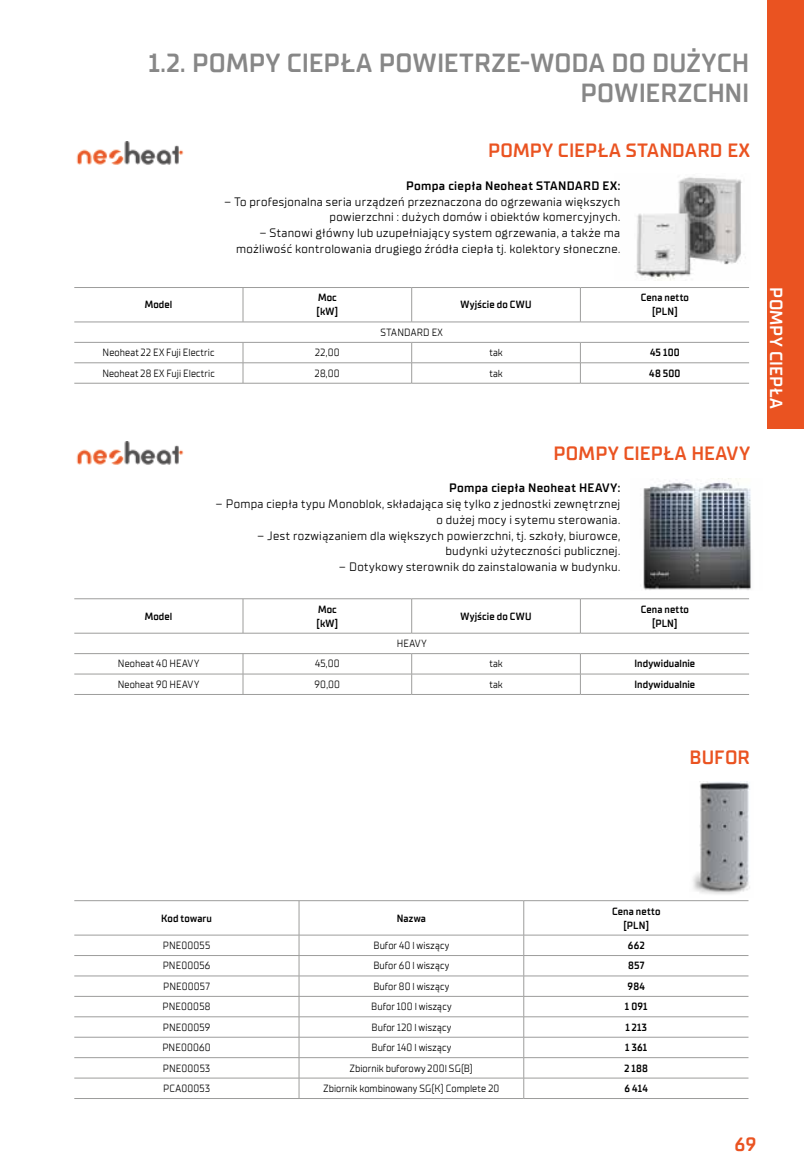
<style>
.page{position:relative;width:804px;height:1166px;background:#fff}
.page>*{position:absolute;margin:0;border:0;box-sizing:border-box;transform-origin:0 0}
.t1{font:600 26.25px/29.8px "TT Supermolot Neue";letter-spacing:.005em;color:#878787;text-align:right}
.t2{font:600 19.25px "TT Supermolot Neue";letter-spacing:.01em;color:#ea5321}
.t3{font:600 17.5px "TT Supermolot Neue";letter-spacing:.015em;color:#fff}
.t4{font:12.25px/15.8px "TT Supermolot Neue";letter-spacing:.03em;color:#000;text-align:right}
.t5{font:600 12.25px "TT Supermolot Neue";letter-spacing:.03em;color:#000}
.t6{font:10.5px "TT Supermolot Neue";letter-spacing:.015em;color:#000;scale:.94 1}
.t7{font:600 10.5px/14px "TT Supermolot Neue";letter-spacing:.02em;color:#000;text-align:center;scale:.94 1}
</style>
<div class="page">
<svg style="left:74px;top:288px;width:675px;height:34px"></svg>
<svg style="left:74px;top:341px;width:675px;height:42px"></svg>
<hr style="left:243px;top:288px;width:1px;height:34px;background:#9d9d9c">
<hr style="left:411px;top:288px;width:1px;height:34px;background:#9d9d9c">
<hr style="left:580px;top:288px;width:1px;height:34px;background:#9d9d9c">
<hr style="left:580px;top:362px;width:169px;height:1px;background:#9d9d9c">
<svg style="left:411px;top:343px;width:1px;height:40px"></svg>
<hr style="left:74px;top:287px;width:169px;height:1px;background:#9d9d9c">
<hr style="left:243px;top:287px;width:169px;height:1px;background:#9d9d9c">
<hr style="left:412px;top:287px;width:168px;height:1px;background:#9d9d9c">
<hr style="left:580px;top:287px;width:169px;height:1px;background:#9d9d9c">
<hr style="left:74px;top:322px;width:169px;height:1px;background:#9d9d9c">
<hr style="left:243px;top:322px;width:169px;height:1px;background:#9d9d9c">
<hr style="left:412px;top:322px;width:168px;height:1px;background:#9d9d9c">
<hr style="left:580px;top:322px;width:169px;height:1px;background:#9d9d9c">
<hr style="left:74px;top:362px;width:169px;height:1px;background:#9d9d9c">
<hr style="left:243px;top:362px;width:169px;height:1px;background:#9d9d9c">
<hr style="left:412px;top:362px;width:168px;height:1px;background:#9d9d9c">
<hr style="left:580px;top:342px;width:169px;height:1px;background:#9d9d9c">
<hr style="left:580px;top:383px;width:169px;height:1px;background:#9d9d9c">
<hr style="left:74px;top:342px;width:169px;height:1px;background:#9d9d9c">
<hr style="left:74px;top:383px;width:169px;height:1px;background:#9d9d9c">
<hr style="left:243px;top:342px;width:169px;height:1px;background:#9d9d9c">
<hr style="left:412px;top:342px;width:168px;height:1px;background:#9d9d9c">
<svg style="left:243px;top:343px;width:1px;height:40px"></svg>
<svg style="left:580px;top:343px;width:1px;height:40px"></svg>
<hr style="left:243px;top:383px;width:169px;height:1px;background:#9d9d9c">
<hr style="left:412px;top:383px;width:168px;height:1px;background:#9d9d9c">
<svg style="left:74px;top:599px;width:675px;height:34px"></svg>
<svg style="left:74px;top:654px;width:675px;height:40px"></svg>
<hr style="left:243px;top:599px;width:1px;height:34px;background:#9d9d9c">
<hr style="left:411px;top:599px;width:1px;height:34px;background:#9d9d9c">
<hr style="left:580px;top:599px;width:1px;height:34px;background:#9d9d9c">
<hr style="left:74px;top:674px;width:169px;height:1px;background:#9d9d9c">
<hr style="left:243px;top:674px;width:169px;height:1px;background:#9d9d9c">
<hr style="left:412px;top:674px;width:168px;height:1px;background:#9d9d9c">
<hr style="left:580px;top:674px;width:169px;height:1px;background:#9d9d9c">
<svg style="left:411px;top:654px;width:1px;height:40px"></svg>
<hr style="left:74px;top:598px;width:169px;height:1px;background:#9d9d9c">
<hr style="left:243px;top:598px;width:169px;height:1px;background:#9d9d9c">
<hr style="left:412px;top:598px;width:168px;height:1px;background:#9d9d9c">
<hr style="left:580px;top:598px;width:169px;height:1px;background:#9d9d9c">
<hr style="left:74px;top:633px;width:169px;height:1px;background:#9d9d9c">
<hr style="left:243px;top:633px;width:169px;height:1px;background:#9d9d9c">
<hr style="left:412px;top:633px;width:168px;height:1px;background:#9d9d9c">
<hr style="left:580px;top:633px;width:169px;height:1px;background:#9d9d9c">
<hr style="left:243px;top:653px;width:169px;height:1px;background:#9d9d9c">
<hr style="left:412px;top:653px;width:168px;height:1px;background:#9d9d9c">
<hr style="left:243px;top:694px;width:169px;height:1px;background:#9d9d9c">
<hr style="left:412px;top:694px;width:168px;height:1px;background:#9d9d9c">
<hr style="left:580px;top:653px;width:169px;height:1px;background:#9d9d9c">
<svg style="left:580px;top:654px;width:1px;height:40px"></svg>
<hr style="left:580px;top:694px;width:169px;height:1px;background:#9d9d9c">
<hr style="left:74px;top:653px;width:169px;height:1px;background:#9d9d9c">
<svg style="left:243px;top:654px;width:1px;height:40px"></svg>
<hr style="left:74px;top:694px;width:169px;height:1px;background:#9d9d9c">
<hr style="left:524px;top:1098px;width:224px;height:1px;background:#9d9d9c">
<hr style="left:299px;top:1098px;width:225px;height:1px;background:#9d9d9c">
<svg style="left:74px;top:900px;width:674px;height:198px"></svg>
<hr style="left:74px;top:1098px;width:225px;height:1px;background:#9d9d9c">
<img style="left:643px;top:479px;width:108px;height:111px">
<img style="left:635px;top:177px;width:107px;height:104px">
<img style="left:76px;top:142px;width:108px;height:23px">
<img style="left:76px;top:441px;width:108px;height:24px">
<img style="left:693px;top:781px;width:57px;height:113px">
<div style="left:767px;top:0;width:37px;height:429px;background:#ea5321"></div>
<h1 class="t1" style="left:148px;top:48px;width:602px">1.2. POMPY CIEPŁA POWIETRZE-WODA DO DUŻYCH<br>POWIERZCHNI</h1>
<h2 class="t2" style="left:488px;top:139px;width:263px">POMPY CIEPŁA STANDARD EX</h2>
<p class="t5" style="left:406px;top:178px;width:216px">Pompa ciepła Neoheat STANDARD EX:</p>
<p class="t4" style="left:224px;top:194px;width:397px">– To profesjonalna seria urządzeń przeznaczona do ogrzewania większych powierzchni : dużych domów i obiektów komercyjnych.</p>
<p class="t4" style="left:236px;top:225px;width:385px">– Stanowi główny lub uzupełniający system ogrzewania, a także ma możliwość kontrolowania drugiego źródła ciepła tj. kolektory słoneczne.</p>
<p class="t7" style="left:145px;top:298px;width:31px">Model</p>
<p class="t7" style="left:316px;top:291px;width:25px;text-align:left">Moc [kW]</p>
<p class="t7" style="left:460px;top:298px;width:77px">Wyjście do CWU</p>
<p class="t7" style="left:640px;top:291px;width:53px">Cena netto [PLN]</p>
<p class="t6" style="left:380px;top:326px;width:68px">STANDARD EX</p>
<p class="t6" style="left:103px;top:346px;width:120px">Neoheat 22 EX Fuji Electric</p>
<p class="t6" style="left:315px;top:346px;width:27px">22,00</p>
<p class="t6" style="left:489px;top:346px;width:16px">tak</p>
<p class="t7" style="left:650px;top:346px;width:33px">45 100</p>
<p class="t6" style="left:102px;top:367px;width:121px">Neoheat 28 EX Fuji Electric</p>
<p class="t6" style="left:315px;top:367px;width:28px">28,00</p>
<p class="t6" style="left:489px;top:367px;width:16px">tak</p>
<p class="t7" style="left:649px;top:366px;width:35px">48 500</p>
<h2 class="t2" style="left:553px;top:442px;width:198px">POMPY CIEPŁA HEAVY</h2>
<p class="t5" style="left:449px;top:481px;width:173px">Pompa ciepła Neoheat HEAVY:</p>
<p class="t4" style="left:216px;top:496px;width:406px">– Pompa ciepła typu Monoblok, składająca się tylko z jednostki zewnętrznej o dużej mocy i sytemu sterowania.</p>
<p class="t4" style="left:258px;top:528px;width:364px">– Jest rozwiązaniem dla większych powierzchni, tj. szkoły, biurowce, budynki użyteczności publicznej.</p>
<p class="t4" style="left:339px;top:559px;width:282px">– Dotykowy sterownik do zainstalowania w budynku.</p>
<p class="t7" style="left:145px;top:609px;width:31px">Model</p>
<p class="t7" style="left:316px;top:602px;width:25px;text-align:left">Moc [kW]</p>
<p class="t7" style="left:460px;top:609px;width:77px">Wyjście do CWU</p>
<p class="t7" style="left:640px;top:602px;width:53px">Cena netto [PLN]</p>
<p class="t6" style="left:397px;top:637px;width:33px">HEAVY</p>
<p class="t6" style="left:118px;top:658px;width:88px">Neoheat 40 HEAVY</p>
<p class="t6" style="left:315px;top:658px;width:28px">45,00</p>
<p class="t6" style="left:489px;top:658px;width:16px">tak</p>
<p class="t7" style="left:634px;top:657px;width:66px">Indywidualnie</p>
<p class="t6" style="left:118px;top:678px;width:88px">Neoheat 90 HEAVY</p>
<p class="t6" style="left:314px;top:678px;width:29px">90,00</p>
<p class="t6" style="left:489px;top:678px;width:16px">tak</p>
<p class="t7" style="left:634px;top:677px;width:66px">Indywidualnie</p>
<h3 class="t3" style="left:786px;top:287px;width:123px;rotate:90deg">POMPY CIEPŁA</h3>
<h2 class="t2" style="left:689px;top:745px;width:62px">BUFOR</h2>
<p class="t7" style="left:161px;top:911px;width:56px">Kod towaru</p>
<p class="t7" style="left:397px;top:911px;width:33px">Nazwa</p>
<p class="t7" style="left:612px;top:904px;width:53px">Cena netto [PLN]</p>
<p class="t6" style="left:163px;top:939px;width:52px">PNE00055</p>
<p class="t6" style="left:373px;top:939px;width:82px">Bufor 40 l wiszący</p>
<p class="t7" style="left:628px;top:938px;width:19px">662</p>
<p class="t6" style="left:163px;top:959px;width:52px">PNE00056</p>
<p class="t6" style="left:373px;top:959px;width:82px">Bufor 60 l wiszący</p>
<p class="t7" style="left:628px;top:959px;width:19px">857</p>
<p class="t6" style="left:163px;top:980px;width:51px">PNE00057</p>
<p class="t6" style="left:373px;top:980px;width:82px">Bufor 80 l wiszący</p>
<p class="t7" style="left:627px;top:979px;width:20px">984</p>
<p class="t6" style="left:163px;top:1000px;width:52px">PNE00058</p>
<p class="t6" style="left:371px;top:1000px;width:87px">Bufor 100 l wiszący</p>
<p class="t7" style="left:625px;top:1000px;width:26px">1 091</p>
<p class="t6" style="left:163px;top:1021px;width:52px">PNE00059</p>
<p class="t6" style="left:371px;top:1021px;width:86px">Bufor 120 l wiszący</p>
<p class="t7" style="left:625px;top:1020px;width:24px">1 213</p>
<p class="t6" style="left:162px;top:1041px;width:53px">PNE00060</p>
<p class="t6" style="left:371px;top:1041px;width:86px">Bufor 140 l wiszący</p>
<p class="t7" style="left:625px;top:1040px;width:25px">1 361</p>
<p class="t6" style="left:163px;top:1062px;width:52px">PNE00053</p>
<p class="t6" style="left:350px;top:1062px;width:132px">Zbiornik buforowy 200l SG(B)</p>
<p class="t7" style="left:624px;top:1061px;width:27px">2 188</p>
<p class="t6" style="left:163px;top:1082px;width:51px">PCA00053</p>
<p class="t6" style="left:323px;top:1082px;width:188px">Zbiornik kombinowany SG(K) Complete 20</p>
<p class="t7" style="left:624px;top:1081px;width:27px">6 414</p>
<h2 class="t2" style="left:734px;top:1133px;width:23px">69</h2>
</div>
